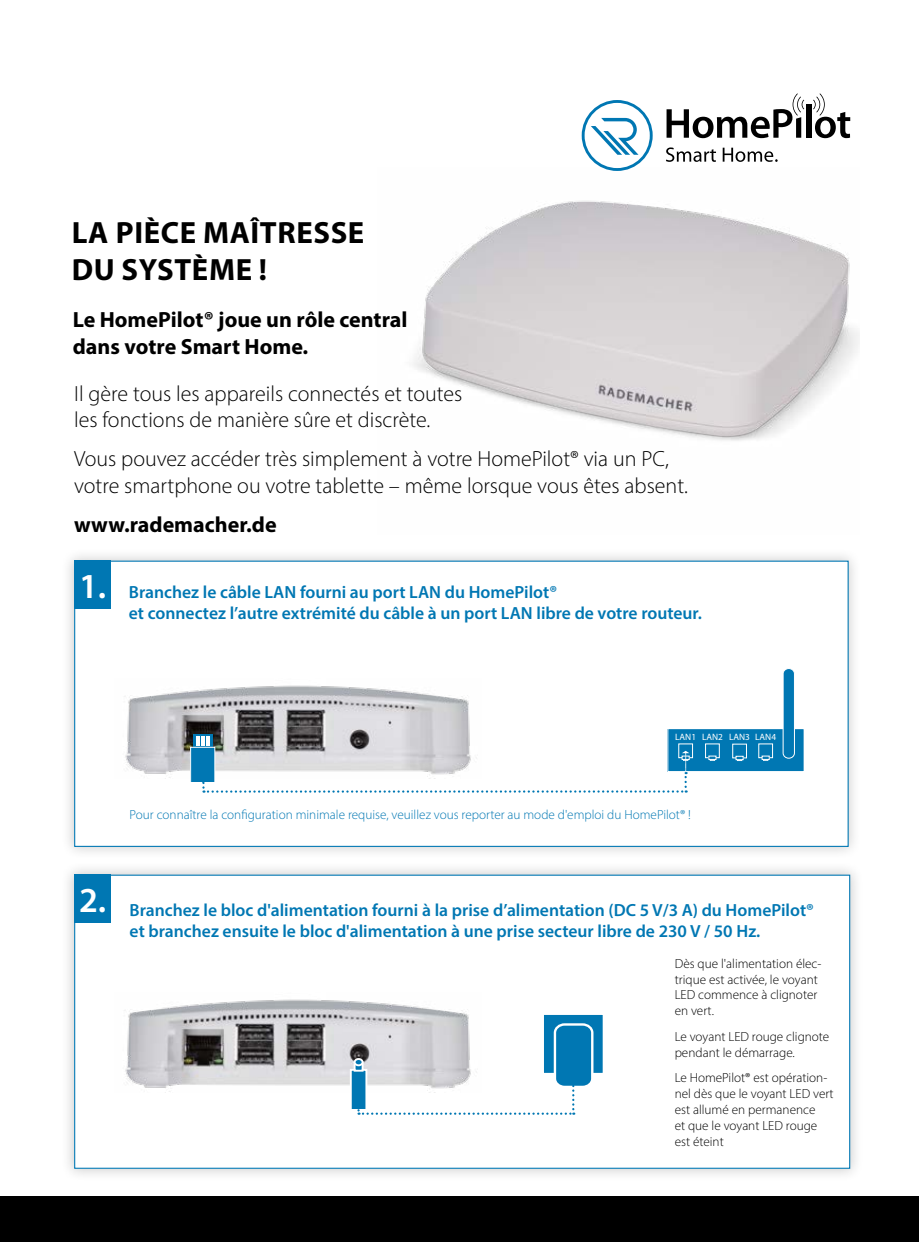
<style>
.page{position:relative;width:919px;height:1244px;background:#fff}
.page>*{position:absolute;margin:0;border:0;box-sizing:border-box;transform-origin:0 0}
.t1{font:600 35.32px "Myriad Pro";color:#fff}
.t2{font:700 30.82px/36.9px "Myriad Pro";letter-spacing:.02em;color:#000}
.t3{font:300 22.05px/26.3px "Myriad Pro";color:#000}
.t4{font:700 22.05px/26.3px "Myriad Pro";color:#000}
.t5{font:600 17.55px/21.2px "Myriad Pro";color:#0077b3}
.t6{font:300 13.28px/15.8px "Myriad Pro";color:#000}
.t7{font:300 13.28px "Myriad Pro";color:#0077b3}
.t8{font:9.22px "Myriad Pro";color:#fff}
</style>
<div class="page">
<div style="left:0;top:1196px;width:918px;height:46px;background:#000"></div>
<div style="left:61px;top:861px;width:802px;height:321px;background:#000;opacity:.2"></div>
<div style="left:75px;top:875px;width:774px;height:293px;background:#fff"></div>
<img style="left:124px;top:999px;width:345px;height:93px">
<div style="left:61px;top:547px;width:800px;height:313px;background:#000;opacity:.2"></div>
<div style="left:75px;top:561px;width:773px;height:285px;background:#fff"></div>
<img style="left:413px;top:201px;width:446px;height:240px">
<img style="left:124px;top:685px;width:346px;height:93px">
<div style="left:542px;top:1014px;width:62px;height:60px;background:#0077b3"></div>
<div style="left:541px;top:1012px;width:64px;height:63px;border:2px solid #fff"></div>
<svg style="left:350px;top:1023px;width:243px;height:92px"></svg>
<svg style="left:193px;top:734px;width:19px;height:13px"></svg>
<div style="left:191px;top:747px;width:24px;height:35px;background:#0077b3"></div>
<div style="left:190px;top:747px;width:25px;height:35px;border:1px solid #fff"></div>
<svg style="left:196px;top:736px;width:13px;height:9px"></svg>
<div style="left:667px;top:728px;width:137px;height:43px;background:#0077b3"></div>
<div style="left:667px;top:728px;width:137px;height:44px;border:1px solid #fff"></div>
<div style="left:783px;top:668px;width:11px;height:90px;background:#0077b3;border-radius:5px"></div>
<div style="left:782px;top:668px;width:12px;height:90px;border:1px solid #fff;border-radius:5px"></div>
<div style="left:705px;top:744px;width:14px;height:14px;border:1px solid #fff"></div>
<svg style="left:708px;top:756px;width:8px;height:4px"></svg>
<div style="left:732px;top:744px;width:14px;height:14px;border:1px solid #fff"></div>
<svg style="left:735px;top:756px;width:8px;height:4px"></svg>
<svg style="left:761px;top:756px;width:8px;height:4px"></svg>
<svg style="left:202px;top:751px;width:487px;height:41px"></svg>
<svg style="left:666px;top:147px;width:50px;height:15px"></svg>
<div style="left:806px;top:104px;width:5px;height:34px;background:#000"></div>
<svg style="left:813px;top:93px;width:37px;height:45px"></svg>
<svg style="left:666px;top:93px;width:138px;height:45px"></svg>
<svg style="left:722px;top:148px;width:55px;height:14px"></svg>
<svg style="left:581px;top:100px;width:71px;height:71px"></svg>
<div style="left:74px;top:560px;width:37px;height:49px;background:#0077b3"></div>
<div style="left:74px;top:874px;width:37px;height:49px;background:#0077b3"></div>
<h2 class="t2" style="left:72px;top:213px;width:294px">LA PIÈCE MAÎTRESSE<br>DU SYSTÈME !</h2>
<p class="t4" style="left:73px;top:306px;width:336px">Le HomePilot® joue un rôle central dans votre Smart Home.</p>
<p class="t3" style="left:74px;top:380px;width:389px">Il gère tous les appareils connectés et toutes les fonctions de manière sûre et discrète.</p>
<p class="t3" style="left:74px;top:446px;width:615px">Vous pouvez accéder très simplement à votre HomePilot® via un PC, votre smartphone ou votre tablette – même lorsque vous êtes absent.</p>
<p class="t4" style="left:74px;top:510px;width:204px">www.rademacher.de</p>
<h1 class="t1" style="left:79px;top:563px;width:29px">1.</h1>
<p class="t5" style="left:129px;top:581px;width:574px">Branchez le câble LAN fourni au port LAN du HomePilot®<br>et connectez l’autre extrémité du câble à un port LAN libre de votre routeur.</p>
<p class="t8" style="left:675px;top:731px;width:102px">LAN1 LAN2 LAN3 LAN4</p>
<p class="t7" style="left:129px;top:807px;width:562px">Pour connaître la configuration minimale requise, veuillez vous reporter au mode d'emploi du HomePilot® !</p>
<p class="t5" style="left:79px;top:898px;width:736px;text-align:center"><sup>2.</sup> Branchez le bloc d'alimentation fourni à la prise d’alimentation (DC 5 V/3 A) du HomePilot® et branchez ensuite le bloc d'alimentation à une prise secteur libre de 230 V / 50 Hz.</p>
<p class="t6" style="left:674px;top:955px;width:148px">Dès que l'alimentation élec&shy;trique est activée, le voyant<br>LED commence à clignoter en vert.</p>
<p class="t6" style="left:674px;top:1028px;width:156px">Le voyant LED rouge clignote pendant le démarrage.</p>
<p class="t6" style="left:674px;top:1070px;width:160px">Le HomePilot® est opération&shy;nel dès que le voyant LED vert est allumé en permanence<br>et que le voyant LED rouge est éteint</p>
</div>
